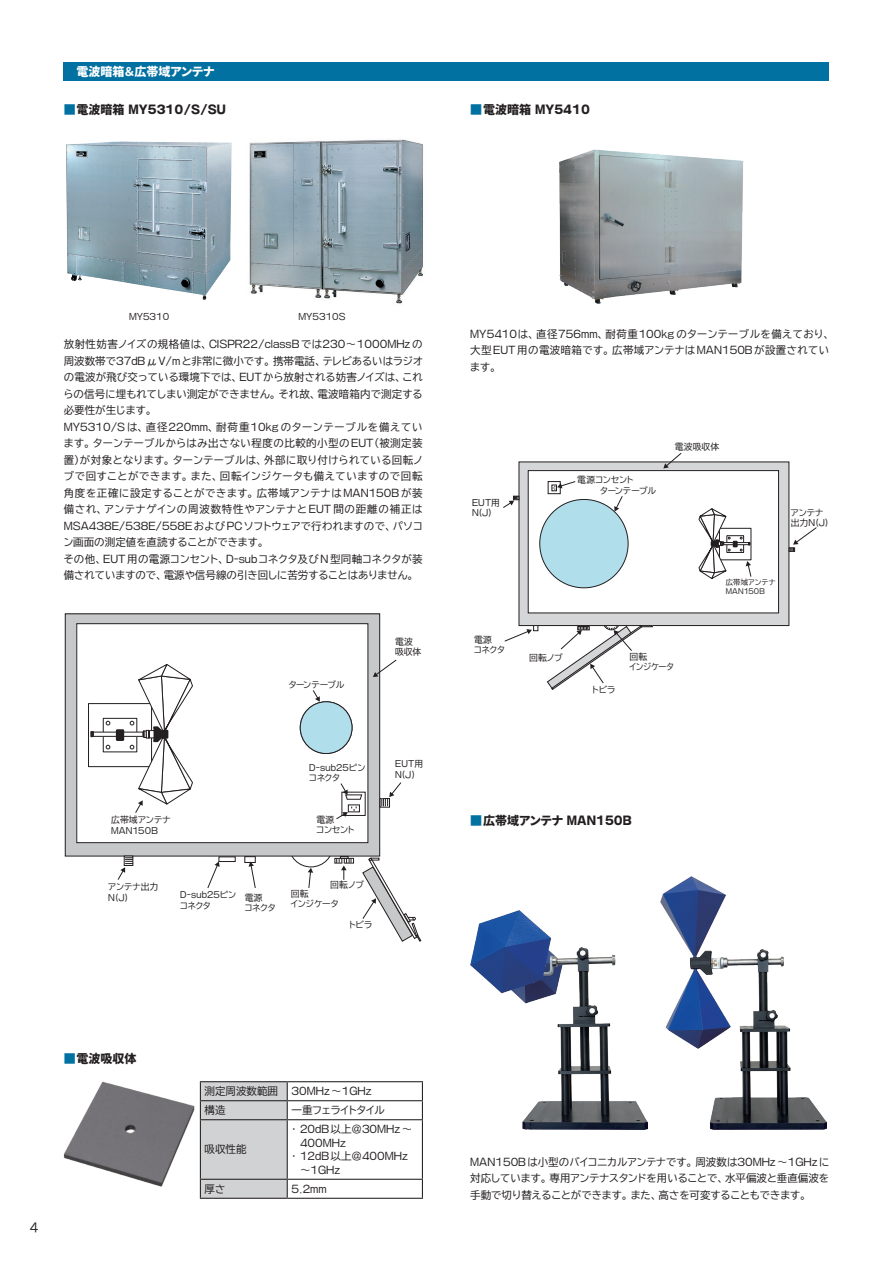
<style>
.page{position:relative;width:893px;height:1263px;background:#fff}
.page>*{position:absolute;margin:0;border:0;box-sizing:border-box;transform-origin:0 0}
.t1{font:700 12px "VDL V7 Gothic Extra";color:#231f20}
.t2{font:12px "Gen Ei Gothic P H";color:#231f20}
.t3{font:12px "Gen Ei Gothic P H";color:#fff}
.t4{font:12px "BIZ UDP Gothic";color:#231f20}
.t5{font:10.5px/16.5px "BIZ UDP Gothic";letter-spacing:.03em;color:#231f20;text-align:justify}
.t6{font:10.5px/13.5px "VDL V7 Gothic Medium";color:#231f20}
.t7{font:10.5px "BIZ UDP Gothic";color:#231f20}
.t8{font:9px "VDL V7 Gothic Medium";color:#231f20}
.t9{font:8.85px "BIZ UDP Gothic";letter-spacing:-.01em;color:#231f20}
.t10{font:8.85px/10.4px "VDL V7 Gothic Medium";letter-spacing:.02em;color:#231f20}
.t11{font:8.85px/10.4px "BIZ UD Gothic";letter-spacing:.02em;color:#231f20}
.t12{font:8.85px "BIZ UDP Gothic";letter-spacing:-.035em;color:#231f20}
.t13{font:8.85px "BIZ UDP Gothic";letter-spacing:-.01em;color:#231f20;scale:.95 1}
.t14{font:7.35px "BIZ UDP Gothic";color:#231f20}
.t15{font:7.35px "VDL V7 Gothic Medium";letter-spacing:.02em;color:#231f20}
.s1{font-family:"VDL V7 Gothic Medium";font-weight:400;color:#0071a1}
.s2{font-family:"Gen Ei Gothic P H";font-weight:400}
.s3{font-family:"BIZ UDP Gothic"}
.s4{font-family:"VDL V7 Gothic Medium"}
.s5{font-family:"BIZ UD Gothic"}
.s6{font-family:"VDL V7 Gothic Medium";color:#0071a1}
.s7{font-family:"VDL V7 Gothic Extra";font-weight:700}
</style>
<div class="page">
<div style="left:64px;top:63px;width:765px;height:18px;background:#0071a1"></div>
<img style="left:66px;top:141px;width:166px;height:159px">
<img style="left:249px;top:139px;width:174px;height:165px">
<svg style="left:289px;top:822px;width:44px;height:45px"></svg>
<div style="left:65px;top:614px;width:315px;height:242px;background:#c7c8ca"></div>
<div style="left:65px;top:613px;width:315px;height:243px;border:1px solid #231f20"></div>
<div style="left:77px;top:624px;width:291px;height:219px;background:#fff"></div>
<div style="left:76px;top:623px;width:292px;height:220px;border:1px solid #231f20"></div>
<div style="left:348px;top:804px;width:12px;height:8px;border:1px solid #231f20"></div>
<div style="left:124px;top:856px;width:9px;height:10px;border:1px solid #231f20"></div>
<div style="left:380px;top:798px;width:10px;height:9px;border:1px solid #231f20"></div>
<div style="left:219px;top:856px;width:17px;height:6px;border:1px solid #231f20"></div>
<div style="left:244px;top:856px;width:12px;height:7px;border:1px solid #231f20"></div>
<div style="left:334px;top:858px;width:20px;height:5px;border:1px solid #231f20"></div>
<div style="left:300px;top:702px;width:52px;height:51px;background:#b1deeb;border-radius:50%"></div>
<div style="left:300px;top:701px;width:52px;height:53px;border:1px solid #231f20;border-radius:50%"></div>
<svg style="left:312px;top:690px;width:8px;height:12px"></svg>
<svg style="left:373px;top:659px;width:24px;height:18px"></svg>
<svg style="left:381px;top:782px;width:21px;height:24px"></svg>
<svg style="left:340px;top:783px;width:23px;height:17px"></svg>
<svg style="left:336px;top:806px;width:21px;height:13px"></svg>
<svg style="left:117px;top:857px;width:16px;height:23px"></svg>
<svg style="left:207px;top:861px;width:13px;height:27px"></svg>
<svg style="left:249px;top:861px;width:7px;height:27px"></svg>
<svg style="left:308px;top:868px;width:5px;height:20px"></svg>
<svg style="left:336px;top:856px;width:16px;height:24px"></svg>
<svg style="left:362px;top:857px;width:60px;height:85px"></svg>
<div style="left:88px;top:703px;width:64px;height:64px;border:1px solid #231f20"></div>
<div style="left:103px;top:718px;width:34px;height:34px;border:1px solid #231f20"></div>
<svg style="left:106px;top:721px;width:4px;height:4px"></svg>
<svg style="left:106px;top:745px;width:4px;height:4px"></svg>
<hr style="left:92px;top:732px;width:52px;height:4px;background:#fff">
<div style="left:92px;top:732px;width:52px;height:5px;border:1px solid #231f20"></div>
<svg style="left:90px;top:731px;width:4px;height:6px"></svg>
<svg style="left:130px;top:664px;width:63px;height:149px"></svg>
<div style="left:117px;top:730px;width:6px;height:10px;background:#231f20"></div>
<div style="left:116px;top:729px;width:8px;height:12px;border:1px solid #231f20"></div>
<img style="left:559px;top:149px;width:185px;height:155px">
<svg style="left:504px;top:625px;width:34px;height:17px"></svg>
<div style="left:519px;top:462px;width:270px;height:163px;background:#d5d6d8"></div>
<div style="left:529px;top:471px;width:250px;height:142px;background:#fff"></div>
<div style="left:528px;top:470px;width:251px;height:143px;border:1px solid #231f20"></div>
<div style="left:540px;top:499px;width:88px;height:89px;background:#b1deeb;border-radius:50%"></div>
<div style="left:548px;top:481px;width:13px;height:13px;border:1px solid #231f20"></div>
<svg style="left:789px;top:526px;width:28px;height:26px"></svg>
<svg style="left:503px;top:496px;width:16px;height:13px"></svg>
<svg style="left:551px;top:481px;width:25px;height:10px"></svg>
<svg style="left:614px;top:496px;width:9px;height:16px"></svg>
<svg style="left:663px;top:453px;width:19px;height:15px"></svg>
<svg style="left:546px;top:625px;width:107px;height:65px"></svg>
<svg style="left:698px;top:508px;width:54px;height:71px"></svg>
<hr style="left:200px;top:1198px;width:87px;height:1px;background:#231f20">
<hr style="left:287px;top:1198px;width:136px;height:1px;background:#231f20">
<hr style="left:200px;top:1081px;width:87px;height:1px;background:#231f20">
<hr style="left:287px;top:1081px;width:136px;height:1px;background:#231f20">
<svg style="left:200px;top:1082px;width:223px;height:116px"></svg>
<img style="left:64px;top:1081px;width:131px;height:106px">
<img style="left:470px;top:910px;width:177px;height:220px">
<img style="left:661px;top:876px;width:166px;height:254px">
<p class="t3" style="left:77px;top:63px;width:139px">電波暗箱＆広帯域アンテナ</p>
<p class="t1" style="left:64px;top:101px;width:164px"><span class="s1">■</span><span class="s2">電波暗箱</span> MY5310/S/SU</p>
<p class="t1" style="left:470px;top:101px;width:121px"><span class="s1">■</span><span class="s2">電波暗箱</span> MY5410</p>
<p class="t8" style="left:129px;top:311px;width:42px">MY5310</p>
<p class="t8" style="left:299px;top:311px;width:48px">MY5310S</p>
<p class="t6" style="left:64px;top:337px;width:360px"><span class="s3">放射性妨害ノイズの規格値は、</span>CISPR22/classB<span class="s3">では</span>230<span class="s3">～</span>1000MHz<span class="s3">の</span></p>
<p class="t5" style="left:64px;top:353px;width:360px;text-align:left">周波数帯で<span class="s4">37dB</span>μ<span class="s4">V/m</span>と非常に微小です。携帯電話、テレビあるいはラジオの電波が飛び交っている環境下では、<span class="s4">EUT</span>から放射される妨害ノイズは、これらの信号に埋もれてしまい測定ができません。それ故、電波暗箱内で測定する必要性が生じます。<br><span class="s4">MY5310/S</span>は、直径<span class="s4">220mm</span>、耐荷重<span class="s4">10kg</span>のターンテーブルを備えています。ターンテーブルからはみ出さない程度の比較的小型の<span class="s4">EUT</span>（被測定装置）が対象となります。ターンテーブルは、外部に取り付けられている回転ノブで回すことができます。また、回転インジケータも備えていますので回転角度を正確に設定することができます。広帯域アンテナは <span class="s4">MAN150B</span> が装備され、アンテナゲインの周波数特性やアンテナと<span class="s4">EUT</span>間の距離の補正は<span class="s4">MSA438E/538E/558E</span>および<span class="s4">PC</span>ソフトウェアで行われますので、パソコン画面の測定値を直読することができます。<br>その他、<span class="s4">EUT</span>用の電源コンセント、 <span class="s4">D-sub</span> コネクタ及び<span class="s4">N</span>型同軸コネクタが装備されていますので、電源や信号線の引き回しに苦労することはありません。</p>
<p class="t12" style="left:289px;top:680px;width:57px">ターンテーブル</p>
<p class="t11" style="left:395px;top:636px;width:28px">電波吸収体</p>
<p class="t9" style="left:111px;top:816px;width:61px"><span class="s5">広帯域</span>アンテナ</p>
<p class="t10" style="left:111px;top:825px;width:48px">MAN150B</p>
<p class="t10" style="left:309px;top:762px;width:58px">D-sub25<span class="s3">ピン</span></p>
<p class="t9" style="left:309px;top:773px;width:32px">コネクタ</p>
<p class="t11" style="left:316px;top:814px;width:19px">電源</p>
<p class="t9" style="left:316px;top:825px;width:40px">コンセント</p>
<p class="t9" style="left:108px;top:882px;width:52px">アンテナ<span class="s5">出力</span></p>
<p class="t10" style="left:108px;top:891px;width:22px">N(J)</p>
<p class="t10" style="left:180px;top:889px;width:58px">D-sub25<span class="s3">ピン</span></p>
<p class="t9" style="left:180px;top:901px;width:32px">コネクタ</p>
<p class="t11" style="left:245px;top:892px;width:19px">電源</p>
<p class="t9" style="left:245px;top:903px;width:32px">コネクタ</p>
<p class="t11" style="left:330px;top:880px;width:35px">回転<span class="s3">ノブ</span></p>
<p class="t9" style="left:349px;top:920px;width:25px">トビラ</p>
<p class="t11" style="left:291px;top:888px;width:19px">回転</p>
<p class="t9" style="left:291px;top:899px;width:49px">インジケータ</p>
<p class="t10" style="left:395px;top:758px;width:30px">EUT<span class="s5">用<br></span>N(J)</p>
<p class="t5" style="left:470px;top:325px;width:361px"><span class="s4">MY5410</span>は、直径<span class="s4">756mm</span>、耐荷重<span class="s4">100kg</span>のターンテーブルを備えており、大型<span class="s4">EUT</span>用の電波暗箱です。広帯域アンテナは<span class="s4">MAN150B</span>が設置されています。</p>
<p class="t10" style="left:472px;top:497px;width:30px">EUT<span class="s5">用<br></span>N(J)</p>
<p class="t11" style="left:474px;top:634px;width:19px">電源</p>
<p class="t9" style="left:474px;top:645px;width:32px">コネクタ</p>
<p class="t9" style="left:577px;top:475px;width:58px"><span class="s5">電源</span>コンセント</p>
<p class="t12" style="left:600px;top:486px;width:57px">ターンテーブル</p>
<p class="t11" style="left:675px;top:442px;width:46px">電波吸収体</p>
<p class="t9" style="left:791px;top:508px;width:34px">アンテナ</p>
<p class="t10" style="left:791px;top:517px;width:39px"><span class="s5">出力</span>N(J)</p>
<p class="t14" style="left:726px;top:579px;width:51px"><span class="s5">広帯域</span>アンテナ</p>
<p class="t15" style="left:726px;top:586px;width:41px">MAN150B</p>
<p class="t11" style="left:529px;top:653px;width:35px">回転<span class="s3">ノブ</span></p>
<p class="t11" style="left:629px;top:651px;width:19px">回転</p>
<p class="t13" style="left:629px;top:662px;width:48px">インジケータ</p>
<p class="t9" style="left:592px;top:685px;width:25px">トビラ</p>
<p class="t2" style="left:470px;top:811px;width:163px"><span class="s6">■</span>広帯域アンテナ <span class="s7">MAN150B</span></p>
<p class="t2" style="left:64px;top:1049px;width:74px"><span class="s6">■</span>電波吸収体</p>
<p class="t4" style="left:30px;top:1221px;width:11px">4</p>
<p class="t7" style="left:205px;top:1086px;width:75px">測定周波数範囲</p>
<p class="t6" style="left:291px;top:1084px;width:82px">30MHz<span class="s3">～</span>1GHz</p>
<p class="t5" style="left:205px;top:1102px;width:22px">構造</p>
<p class="t7" style="left:291px;top:1105px;width:95px">一重フェライトタイル</p>
<p class="t5" style="left:205px;top:1141px;width:43px">吸収性能</p>
<p class="t6" style="left:300px;top:1122px;width:114px;text-indent:-9px">• 20dB<span class="s3">以上＠</span>30MHz<span class="s3">～<br></span>400MHz</p>
<p class="t6" style="left:300px;top:1149px;width:110px;text-indent:-9px">• 12dB<span class="s3">以上＠</span>400MHz<span class="s3">～</span>1GHz</p>
<p class="t5" style="left:205px;top:1180px;width:22px">厚さ</p>
<p class="t6" style="left:291px;top:1181px;width:37px">5.2mm</p>
<p class="t5" style="left:470px;top:1153px;width:360px"><span class="s4">MAN150B</span>は小型のバイコニカルアンテナです。周波数は<span class="s4">30MHz</span>～<span class="s4">1GHz</span>に対応しています。専用アンテナスタンドを用いることで、水平偏波と垂直偏波を手動で切り替えることができます。また、高さを可変することもできます。</p>
</div>
